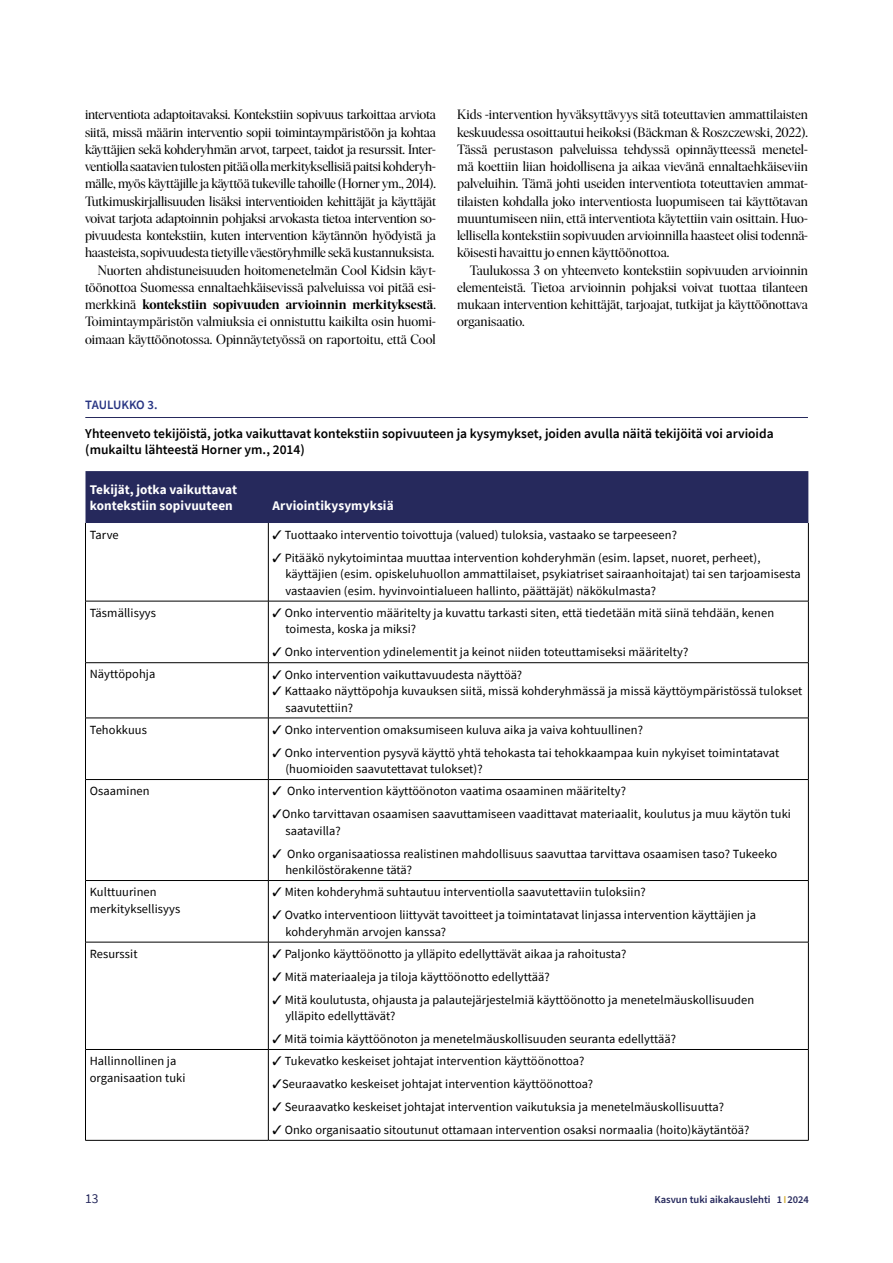
<style>
.page{position:relative;width:893px;height:1263px;background:#fff}
.page>*{position:absolute;margin:0;border:0;box-sizing:border-box;transform-origin:0 0}
.t1{font:13.5px/17.2px "Ivar Display";letter-spacing:-.005em;color:#000;text-align:justify}
.t2{font:600 13.5px/16.2px "Source Sans Pro";color:#000}
.t3{font:13.5px "Source Sans Pro";color:#26295c}
.t4{font:700 13.2px/16.5px "Source Sans Pro";letter-spacing:.005em;color:#fff}
.t5{font:600 12.75px "Source Sans Pro";letter-spacing:-.015em;color:#283583}
.t6{font:12.45px/16.5px "Source Sans Pro";letter-spacing:.005em;color:#000}
.t7{font:600 10.5px "Source Sans Pro";color:#26295c}
.s1{font-weight:600}
.s2{color:#d4ae3b}
</style>
<div class="page">
<hr style="left:85px;top:417px;width:723px;height:1px;background:#26295c">
<div style="left:85px;top:471px;width:723px;height:52px;background:#26295c"></div>
<hr style="left:85px;top:523px;width:1px;height:78px;background:#000">
<hr style="left:268px;top:523px;width:1px;height:78px;background:#000">
<hr style="left:808px;top:523px;width:1px;height:78px;background:#000">
<hr style="left:85px;top:601px;width:183px;height:1px;background:#000">
<hr style="left:85px;top:601px;width:1px;height:61px;background:#000">
<hr style="left:268px;top:601px;width:541px;height:1px;background:#000">
<hr style="left:268px;top:601px;width:1px;height:61px;background:#000">
<hr style="left:808px;top:601px;width:1px;height:61px;background:#000">
<hr style="left:85px;top:662px;width:183px;height:1px;background:#000">
<hr style="left:85px;top:663px;width:1px;height:55px;background:#000">
<hr style="left:268px;top:662px;width:541px;height:1px;background:#000">
<hr style="left:268px;top:663px;width:1px;height:55px;background:#000">
<hr style="left:808px;top:663px;width:1px;height:55px;background:#000">
<hr style="left:85px;top:718px;width:183px;height:1px;background:#000">
<hr style="left:85px;top:718px;width:1px;height:61px;background:#000">
<hr style="left:268px;top:718px;width:541px;height:1px;background:#000">
<hr style="left:268px;top:718px;width:1px;height:61px;background:#000">
<hr style="left:808px;top:718px;width:1px;height:61px;background:#000">
<hr style="left:85px;top:779px;width:183px;height:1px;background:#000">
<hr style="left:85px;top:780px;width:1px;height:100px;background:#000">
<hr style="left:268px;top:779px;width:541px;height:1px;background:#000">
<hr style="left:268px;top:780px;width:1px;height:100px;background:#000">
<hr style="left:808px;top:780px;width:1px;height:100px;background:#000">
<hr style="left:85px;top:880px;width:183px;height:1px;background:#000">
<hr style="left:85px;top:881px;width:1px;height:61px;background:#000">
<hr style="left:268px;top:880px;width:541px;height:1px;background:#000">
<hr style="left:268px;top:881px;width:1px;height:61px;background:#000">
<hr style="left:808px;top:881px;width:1px;height:61px;background:#000">
<hr style="left:85px;top:942px;width:183px;height:1px;background:#000">
<hr style="left:85px;top:942px;width:1px;height:107px;background:#000">
<hr style="left:268px;top:942px;width:541px;height:1px;background:#000">
<hr style="left:268px;top:942px;width:1px;height:107px;background:#000">
<hr style="left:808px;top:942px;width:1px;height:107px;background:#000">
<hr style="left:85px;top:1049px;width:183px;height:1px;background:#000">
<hr style="left:85px;top:1050px;width:1px;height:90px;background:#000">
<hr style="left:268px;top:1049px;width:541px;height:1px;background:#000">
<hr style="left:268px;top:1050px;width:1px;height:90px;background:#000">
<hr style="left:808px;top:1050px;width:1px;height:90px;background:#000">
<hr style="left:85px;top:1140px;width:183px;height:1px;background:#000">
<hr style="left:268px;top:1140px;width:541px;height:1px;background:#000">
<p class="t1" style="left:85px;top:106px;width:352px;text-align:right">interventiota adaptoitavaksi. Kontekstiin sopivuus tarkoittaa arviota siitä, missä määrin interventio sopii toimintaympäristöön ja kohtaa käyttäjien sekä kohderyhmän arvot, tarpeet, taidot ja resurssit. Inter&shy;ventiolla saatavien tulosten pitää olla merkityksellisiä paitsi kohderyh&shy;mälle, myös käyttäjille ja käyttöä tukeville tahoille (Horner ym., 2014).<br>Tutkimuskirjallisuuden lisäksi interventioiden kehittäjät ja käyttäjät voivat tarjota adaptoinnin pohjaksi arvokasta tietoa intervention so&shy;pivuudesta kontekstiin, kuten intervention käytännön hyödyistä ja haasteista, sopivuudesta tietyille väestöryhmille sekä kustannuksista.<br>Nuorten ahdistuneisuuden hoitomenetelmän Cool Kidsin käyt&shy;töönottoa Suomessa ennaltaehkäisevissä palveluissa voi pitää esi&shy;merkkinä <span class="s1">kontekstiin sopivuuden arvioinnin merkityksestä</span>.<br>Toimintaympäristön valmiuksia ei onnistuttu kaikilta osin huomi&shy;oimaan käyttöönotossa. Opinnäytetyössä on raportoitu, että Cool</p>
<p class="t1" style="left:457px;top:106px;width:352px">Kids -intervention hyväksyttävyys sitä toteuttavien ammattilaisten keskuudessa osoittautui heikoksi (Bäckman &amp; Roszczewski, 2022).<br>Tässä perustason palveluissa tehdyssä opinnäytteessä menetel&shy;mä koettiin liian hoidollisena ja aikaa vievänä ennaltaehkäiseviin palveluihin. Tämä johti useiden interventiota toteuttavien ammat&shy;tilaisten kohdalla joko interventiosta luopumiseen tai käyttötavan muuntumiseen niin, että interventiota käytettiin vain osittain. Huo&shy;lellisella kontekstiin sopivuuden arvioinnilla haasteet olisi todennä&shy;köisesti havaittu jo ennen käyttöönottoa.</p>
<p class="t1" style="left:457px;top:262px;width:352px;text-indent:13px">Taulukossa 3 on yhteenveto kontekstiin sopivuuden arvioinnin elementeistä. Tietoa arvioinnin pohjaksi voivat tuottaa tilanteen mukaan intervention kehittäjät, tarjoajat, tutkijat ja käyttöönottava organisaatio.</p>
<p class="t5" style="left:85px;top:397px;width:74px">TAULUKKO 3.</p>
<p class="t2" style="left:85px;top:425px;width:690px">Yhteenveto tekijöistä, jotka vaikuttavat kontekstiin sopivuuteen ja kysymykset, joiden avulla näitä tekijöitä voi arvioida (mukailtu lähteestä Horner ym., 2014)</p>
<p class="t4" style="left:90px;top:481px;width:149px">Tekijät, jotka vaikuttavat kontekstiin sopivuuteen</p>
<p class="t4" style="left:273px;top:497px;width:123px">Arviointikysymyksiä</p>
<p class="t6" style="left:90px;top:526px;width:30px">Tarve</p>
<p class="t6" style="left:273px;top:526px;width:406px">✓ Tuottaako interventio toivottuja (valued) tuloksia, vastaako se tarpeeseen?</p>
<p class="t6" style="left:285px;top:549px;width:517px;text-indent:-13px">✓ Pitääkö nykytoimintaa muuttaa intervention kohderyhmän (esim. lapset, nuoret, perheet), käyttäjien (esim. opiskeluhuollon ammattilaiset, psykiatriset sairaanhoitajat) tai sen tarjoamisesta vastaavien (esim. hyvinvointialueen hallinto, päättäjät) näkökulmasta?</p>
<p class="t6" style="left:90px;top:604px;width:68px">Täsmällisyys</p>
<p class="t6" style="left:285px;top:604px;width:490px;text-indent:-13px">✓ Onko interventio määritelty ja kuvattu tarkasti siten, että tiedetään mitä siinä tehdään, kenen toimesta, koska ja miksi?</p>
<p class="t6" style="left:273px;top:644px;width:417px">✓ Onko intervention ydinelementit ja keinot niiden toteuttamiseksi määritelty?</p>
<p class="t6" style="left:90px;top:666px;width:67px">Näyttöpohja</p>
<p class="t6" style="left:273px;top:666px;width:251px">✓ Onko intervention vaikuttavuudesta näyttöä?</p>
<p class="t6" style="left:285px;top:683px;width:519px;text-indent:-13px">✓ Kattaako näyttöpohja kuvauksen siitä, missä kohderyhmässä ja missä käyttöympäristössä tulokset saavutettiin?</p>
<p class="t6" style="left:90px;top:721px;width:59px">Tehokkuus</p>
<p class="t6" style="left:273px;top:721px;width:372px">✓ Onko intervention omaksumiseen kuluva aika ja vaiva kohtuullinen?</p>
<p class="t6" style="left:285px;top:744px;width:495px;text-indent:-13px">✓ Onko intervention pysyvä käyttö yhtä tehokasta tai tehokkaampaa kuin nykyiset toimintatavat (huomioiden saavutettavat tulokset)?</p>
<p class="t6" style="left:90px;top:783px;width:61px">Osaaminen</p>
<p class="t6" style="left:273px;top:783px;width:355px">✓ Onko intervention käyttöönoton vaatima osaaminen määritelty?</p>
<p class="t6" style="left:285px;top:806px;width:507px;text-indent:-13px">✓Onko tarvittavan osaamisen saavuttamiseen vaadittavat materiaalit, koulutus ja muu käytön tuki saatavilla?</p>
<p class="t6" style="left:285px;top:845px;width:493px;text-indent:-13px">✓ Onko organisaatiossa realistinen mahdollisuus saavuttaa tarvittava osaamisen taso? Tukeeko henkilöstörakenne tätä?</p>
<p class="t6" style="left:90px;top:884px;width:92px">Kulttuurinen merkityksellisyys</p>
<p class="t6" style="left:273px;top:884px;width:375px">✓ Miten kohderyhmä suhtautuu interventiolla saavutettaviin tuloksiin?</p>
<p class="t6" style="left:285px;top:907px;width:472px;text-indent:-13px">✓ Ovatko interventioon liittyvät tavoitteet ja toimintatavat linjassa intervention käyttäjien ja kohderyhmän arvojen kanssa?</p>
<p class="t6" style="left:90px;top:945px;width:49px">Resurssit</p>
<p class="t6" style="left:273px;top:945px;width:355px">✓ Paljonko käyttöönotto ja ylläpito edellyttävät aikaa ja rahoitusta?</p>
<p class="t6" style="left:273px;top:968px;width:279px">✓ Mitä materiaaleja ja tiloja käyttöönotto edellyttää?</p>
<p class="t6" style="left:285px;top:991px;width:470px;text-indent:-13px">✓ Mitä koulutusta, ohjausta ja palautejärjestelmiä käyttöönotto ja menetelmäuskollisuuden ylläpito edellyttävät?</p>
<p class="t6" style="left:273px;top:1031px;width:405px">✓ Mitä toimia käyttöönoton ja menetelmäuskollisuuden seuranta edellyttää?</p>
<p class="t6" style="left:90px;top:1053px;width:97px">Hallinnollinen ja organisaation tuki</p>
<p class="t6" style="left:273px;top:1053px;width:313px">✓ Tukevatko keskeiset johtajat intervention käyttöönottoa?</p>
<p class="t6" style="left:273px;top:1076px;width:322px">✓Seuraavatko keskeiset johtajat intervention käyttöönottoa?</p>
<p class="t6" style="left:273px;top:1098px;width:453px">✓ Seuraavatko keskeiset johtajat intervention vaikutuksia ja menetelmäuskollisuutta?</p>
<p class="t6" style="left:273px;top:1121px;width:478px">✓ Onko organisaatio sitoutunut ottamaan intervention osaksi normaalia (hoito)käytäntöä?</p>
<p class="t3" style="left:85px;top:1190px;width:15px">13</p>
<p class="t7" style="left:654px;top:1193px;width:156px">Kasvun tuki aikakauslehti 1 <span class="s2">I</span>2024</p>
</div>
